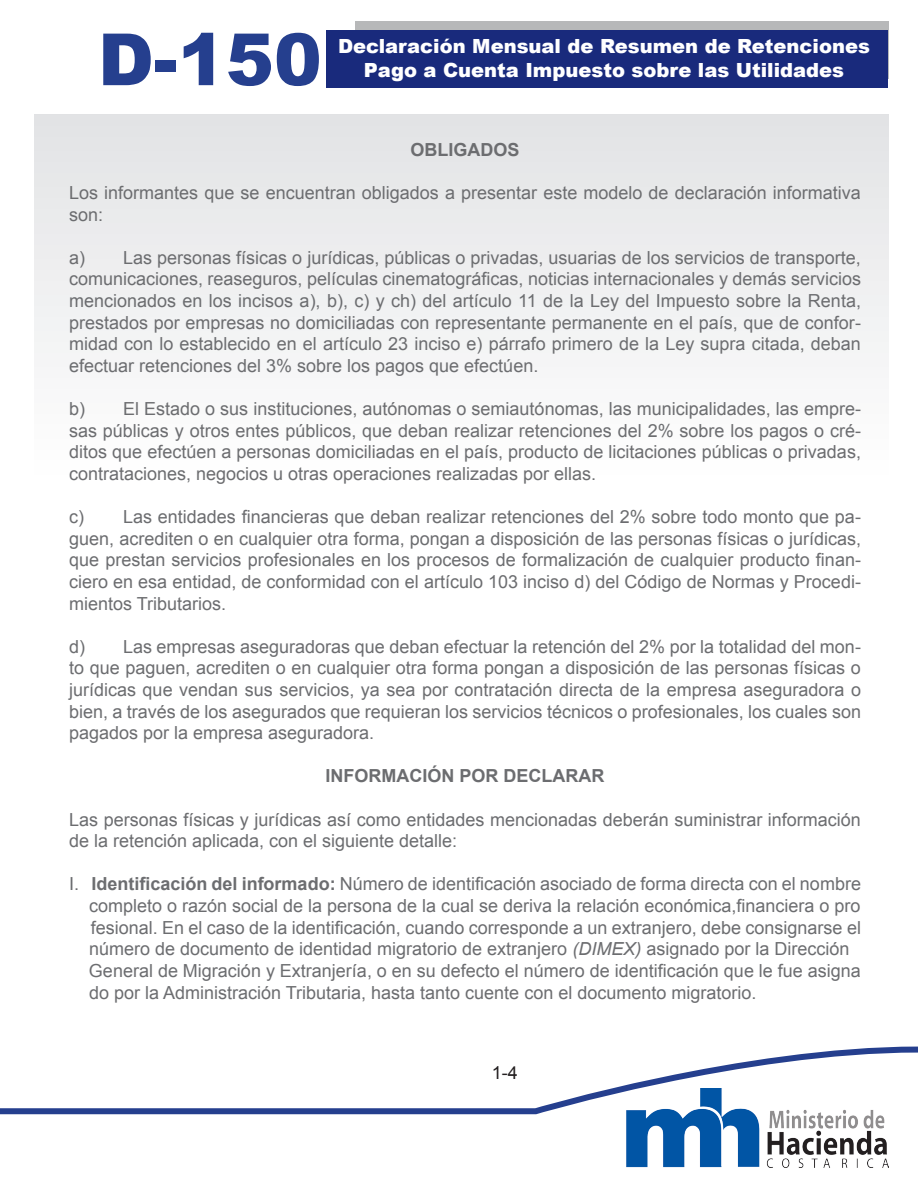
<style>
.page{position:relative;width:918px;height:1191px;background:#fff}
.page>*{position:absolute;margin:0;border:0;box-sizing:border-box;transform-origin:0 0}
.t1{font:900 72px "Arial";color:#253f8e}
.t2{font:900 19.5px "Arial";color:#fff}
.t3{font:18px/21.6px "Arial";color:#6c6d70;text-align:justify}
.t4{font:700 18px "Arial";color:#6c6d70}
.t5{font:18px "Arial";color:#231f20}
.s1{font-weight:700}
.s2{font-style:italic}
</style>
<div class="page">
<div style="left:355px;top:21px;width:533px;height:58px;background:#b7b8b9"></div>
<div style="left:34px;top:115px;width:854px;height:916px;background:linear-gradient(to bottom,#ecedee,#fff)"></div>
<div style="left:326px;top:30px;width:562px;height:58px;background:#192a7c"></div>
<svg style="left:0;top:1046px;width:918px;height:69px"></svg>
<img style="left:625px;top:1089px;width:263px;height:78px">
<p class="t1" style="left:98px;top:7px;width:226px">D-150</p>
<p class="t2" style="left:338px;top:32px;width:533px">Declaración Mensual de Resumen de Retenciones</p>
<p class="t2" style="left:364px;top:56px;width:482px">Pago a Cuenta Impuesto sobre las Utilidades</p>
<p class="t4" style="left:411px;top:137px;width:111px">OBLIGADOS</p>
<p class="t3" style="left:69px;top:182px;width:793px">Los informantes que se encuentran obligados a presentar este modelo de declaración informativa son:</p>
<p class="t3" style="left:69px;top:247px;width:793px">a) Las personas físicas o jurídicas, públicas o privadas, usuarias de los servicios de transporte, comunicaciones, reaseguros, películas cinematográficas, noticias internacionales y demás servicios mencionados en los incisos a), b), c) y ch) del artículo 11 de la Ley del Impuesto sobre la Renta, prestados por empresas no domiciliadas con representante permanente en el país, que de confor&shy;midad con lo establecido en el artículo 23 inciso e) párrafo primero de la Ley supra citada, deban efectuar retenciones del 3% sobre los pagos que efectúen.</p>
<p class="t3" style="left:69px;top:398px;width:793px">b) El Estado o sus instituciones, autónomas o semiautónomas, las municipalidades, las empre&shy;sas públicas y otros entes públicos, que deban realizar retenciones del 2% sobre los pagos o cré&shy;ditos que efectúen a personas domiciliadas en el país, producto de licitaciones públicas o privadas, contrataciones, negocios u otras operaciones realizadas por ellas.</p>
<p class="t3" style="left:69px;top:506px;width:793px">c) Las entidades financieras que deban realizar retenciones del 2% sobre todo monto que pa&shy;guen, acrediten o en cualquier otra forma, pongan a disposición de las personas físicas o jurídicas, que prestan servicios profesionales en los procesos de formalización de cualquier producto finan&shy;ciero en esa entidad, de conformidad con el artículo 103 inciso d) del Código de Normas y Procedi&shy;mientos Tributarios.</p>
<p class="t3" style="left:69px;top:636px;width:793px">d) Las empresas aseguradoras que deban efectuar la retención del 2% por la totalidad del mon&shy;to que paguen, acrediten o en cualquier otra forma pongan a disposición de las personas físicas o jurídicas que vendan sus servicios, ya sea por contratación directa de la empresa aseguradora o bien, a través de los asegurados que requieran los servicios técnicos o profesionales, los cuales son pagados por la empresa aseguradora.</p>
<p class="t4" style="left:326px;top:764px;width:280px">INFORMACIÓN POR DECLARAR</p>
<p class="t3" style="left:69px;top:808px;width:793px">Las personas físicas y jurídicas así como entidades mencionadas deberán suministrar información de la retención aplicada, con el siguiente detalle:</p>
<p class="t3" style="left:69px;top:873px;width:793px">I. <span class="s1">Identificación del informado:</span> Número de identificación asociado de forma directa con el nombre</p>
<p class="t3" style="left:89px;top:895px;width:773px">completo o razón social de la persona de la cual se deriva la relación económica,financiera o pro</p>
<p class="t3" style="left:91px;top:916px;width:772px">fesional. En el caso de la identificación, cuando corresponde a un extranjero, debe consignarse el</p>
<p class="t3" style="left:89px;top:938px;width:762px">número de documento de identidad migratorio de extranjero <span class="s2">(DIMEX)</span> asignado por la Dirección</p>
<p class="t3" style="left:89px;top:960px;width:774px">General de Migración y Extranjería, o en su defecto el número de identificación que le fue asigna</p>
<p class="t3" style="left:89px;top:981px;width:669px">do por la Administración Tributaria, hasta tanto cuente con el documento migratorio.</p>
<p class="t5" style="left:492px;top:1061px;width:28px">1-4</p>
</div>
